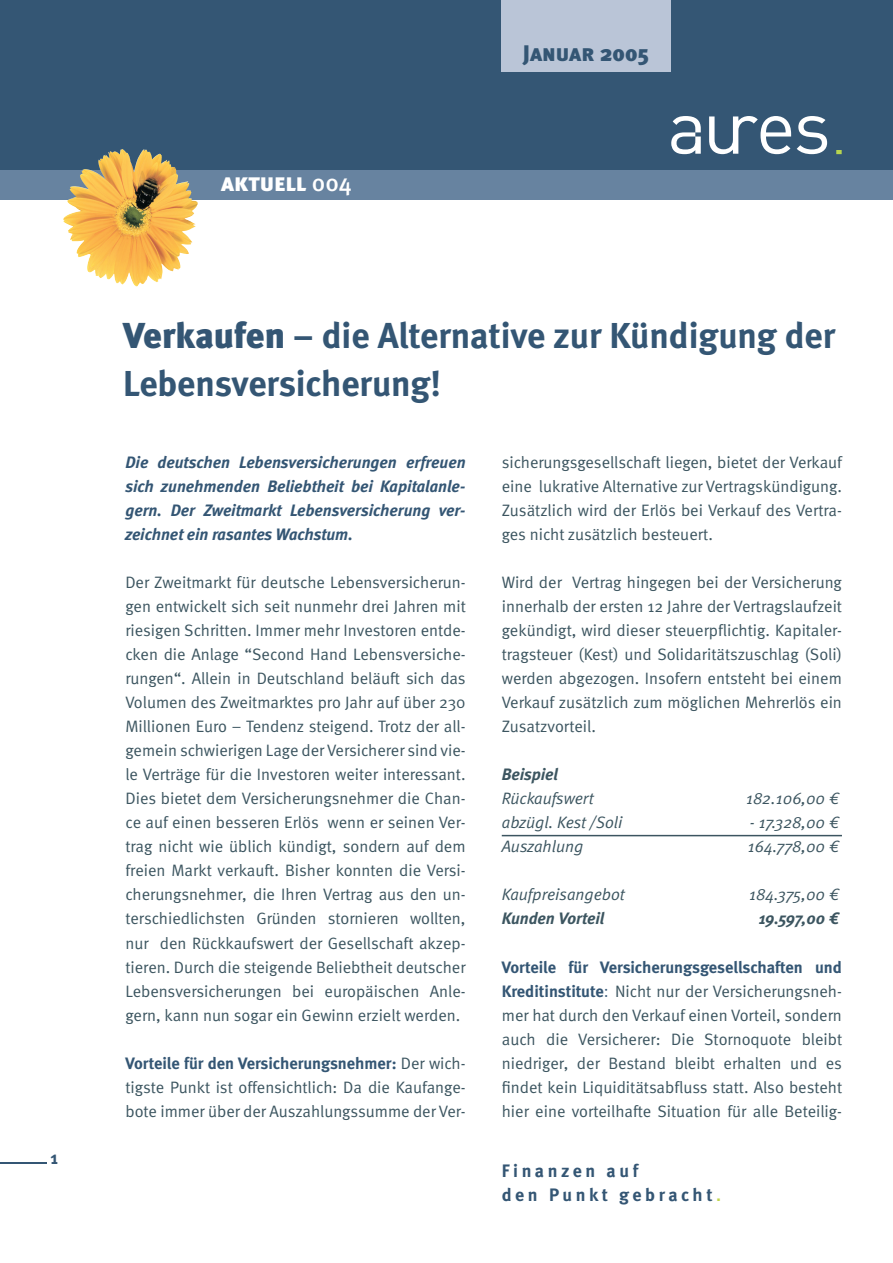
<style>
.page{position:relative;width:893px;height:1263px;background:#fff}
.page>*{position:absolute;margin:0;border:0;box-sizing:border-box;transform-origin:0 0}
.t1{font:700 36px/48px "Meta";color:#345674}
.t2{font:24px "Meta Black Caps";color:#fff}
.t3{font:22.5px "Meta Black Caps";color:#345674}
.t4{font:700 18px/24px "Meta";letter-spacing:.2em;color:#345674}
.t5{font:16.5px/24px "Meta Normal";color:#3c5560;text-align:justify}
.t6{font:italic 700 16.5px/24px "Meta";letter-spacing:-.005em;color:#345674;text-align:justify}
.t7{font:italic 16.5px "Meta Normal";color:#3c5560}
.t8{font:700 16.5px "Meta";color:#345674}
.t9{font:italic 700 16.5px "Meta";color:#3c5560}
.s1{font-family:"Meta Medium Caps"}
.s2{font-weight:900}
.s3{font-family:"Meta Normal";font-weight:400;color:#3c5560}
.s4{font-family:"Meta";font-weight:700;color:#345674}
.s5{font-family:"Times";font-size:18px;color:#345674}
.s6{font-family:"Frutiger";color:#c0d64b}
</style>
<div class="page">
<hr style="left:502px;top:835px;width:340px;height:1px;background:#3c5560">
<div style="left:0;top:0;width:893px;height:170px;background:#345674"></div>
<div style="left:0;top:170px;width:893px;height:30px;background:#6783a0"></div>
<div style="left:501px;top:0;width:170px;height:72px;background:#bac5d7"></div>
<svg style="left:836px;top:150px;width:6px;height:4px"></svg>
<svg style="left:709px;top:116px;width:82px;height:38px"></svg>
<svg style="left:797px;top:116px;width:30px;height:38px"></svg>
<svg style="left:671px;top:116px;width:30px;height:38px"></svg>
<img style="left:127px;top:149px;width:17px;height:23px">
<hr style="left:0;top:1162px;width:47px;height:2px;background:#345674">
<p class="t4" style="left:50px;top:1146px;width:9px">1</p>
<h2 class="t2" style="left:221px;top:169px;width:132px">aktuell <span class="s1">004</span></h2>
<h3 class="t3" style="left:523px;top:39px;width:128px">Januar 2005</h3>
<h1 class="t1" style="left:123px;top:311px;width:713px"><span class="s2">Verkaufen</span> – die Alternative zur Kündigung der<br>Lebensversicherung!</h1>
<p class="t6" style="left:125px;top:450px;width:342px">Die deutschen Lebensversicherungen erfreuen sich zunehmenden Beliebtheit bei Kapitalanle&shy;gern. Der Zweitmarkt Lebensversicherung ver&shy;zeichnet ein rasantes Wachstum.</p>
<p class="t5" style="left:125px;top:570px;width:342px">Der Zweitmarkt für deutsche Lebensversicherun&shy;gen entwickelt sich seit nunmehr drei Jahren mit riesigen Schritten. Immer mehr Investoren entde&shy;cken die Anlage “Second Hand Lebensversiche&shy;rungen“. Allein in Deutschland beläuft sich das Volumen des Zweitmarktes pro Jahr auf über 230<br>Millionen Euro – Tendenz steigend. Trotz der all&shy;gemein schwierigen Lage der Versicherer sind vie&shy;le Verträge für die Investoren weiter interessant.<br>Dies bietet dem Versicherungsnehmer die Chan&shy;ce auf einen besseren Erlös wenn er seinen Ver&shy;trag nicht wie üblich kündigt, sondern auf dem freien Markt verkauft. Bisher konnten die Versi&shy;cherungsnehmer, die Ihren Vertrag aus den un&shy;terschiedlichsten Gründen stornieren wollten, nur den Rückkaufswert der Gesellschaft akzep&shy;tieren. Durch die steigende Beliebtheit deutscher Lebensversicherungen bei europäischen Anle&shy;gern, kann nun sogar ein Gewinn erzielt werden.</p>
<p class="t8" style="left:125px;top:1053px;width:342px">Vorteile für den Versicherungsnehmer: <span class="s3">Der wich-</span></p>
<p class="t5" style="left:125px;top:1074px;width:342px">tigste Punkt ist offensichtlich: Da die Kaufange&shy;bote immer über der Auszahlungssumme der Ver-</p>
<p class="t5" style="left:502px;top:450px;width:342px">sicherungsgesellschaft liegen, bietet der Verkauf eine lukrative Alternative zur Vertragskündigung.<br>Zusätzlich wird der Erlös bei Verkauf des Vertra&shy;ges nicht zusätzlich besteuert.</p>
<p class="t5" style="left:502px;top:570px;width:342px">Wird der Vertrag hingegen bei der Versicherung innerhalb der ersten 12 Jahre der Vertragslaufzeit gekündigt, wird dieser steuerpflichtig. Kapitaler&shy;tragsteuer (Kest) und Solidaritätszuschlag (Soli) werden abgezogen. Insofern entsteht bei einem Verkauf zusätzlich zum möglichen Mehrerlös ein Zusatzvorteil.</p>
<p class="t9" style="left:502px;top:765px;width:58px">Beispiel</p>
<p class="t7" style="left:502px;top:789px;width:93px">Rückaufswert</p>
<p class="t7" style="left:746px;top:789px;width:95px">182.106,00 €</p>
<p class="t7" style="left:502px;top:813px;width:122px">abzügl. Kest /Soli</p>
<p class="t7" style="left:750px;top:813px;width:91px">- 17.328,00 €</p>
<p class="t7" style="left:502px;top:837px;width:83px">Auszahlung</p>
<p class="t7" style="left:748px;top:837px;width:93px">164.778,00 €</p>
<p class="t7" style="left:502px;top:885px;width:125px">Kaufpreisangebot</p>
<p class="t7" style="left:749px;top:885px;width:92px">184.375,00 €</p>
<p class="t9" style="left:502px;top:909px;width:104px">Kunden Vorteil</p>
<p class="t9" style="left:758px;top:909px;width:82px">19.597,00 €</p>
<p class="t8" style="left:502px;top:957px;width:342px">Vorteile für Versicherungsgesellschaften und</p>
<p class="t5" style="left:502px;top:978px;width:342px"><span class="s4">Kreditinstitute</span><span class="s5">:</span> Nicht nur der Versicherungsneh&shy;mer hat durch den Verkauf einen Vorteil, sondern auch die Versicherer: Die Stornoquote bleibt niedriger, der Bestand bleibt erhalten und es findet kein Liquiditätsabfluss statt. Also besteht hier eine vorteilhafte Situation für alle Beteilig-</p>
<p class="t4" style="left:502px;top:1159px;width:221px">Finanzen auf<br>den Punkt gebracht<span class="s6">.</span></p>
</div>
